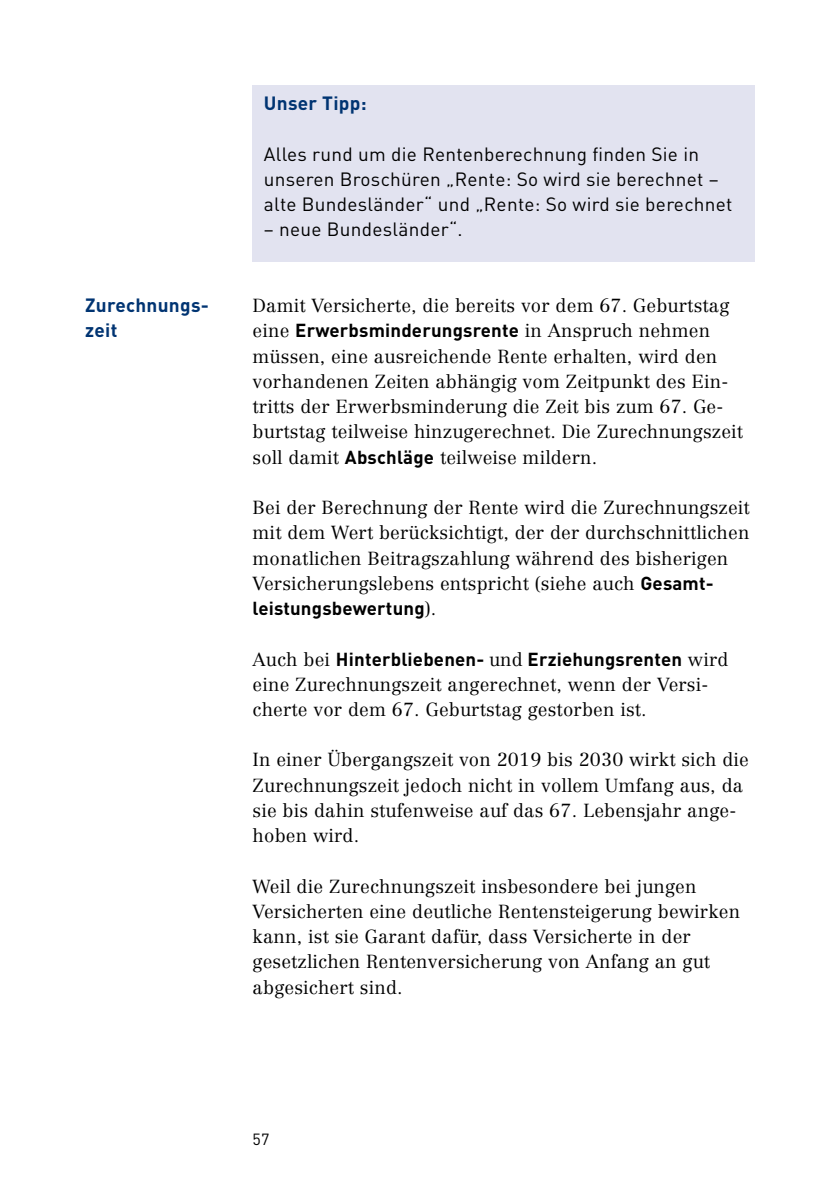
<style>
.page{position:relative;width:840px;height:1191px;background:#fff}
.page>*{position:absolute;margin:0;border:0;box-sizing:border-box;transform-origin:0 0}
.t1{font:19px/25.2px "DIN";letter-spacing:.015em;color:#000}
.t2{font:700 19px/25.2px "DIN";letter-spacing:.015em;color:#003472}
.t3{font:300 18.6px/25.2px "Centennial";letter-spacing:.01em;color:#000}
.t4{font:16px "DIN";color:#000}
.s1{font-family:"DIN";font-weight:700}
</style>
<div class="page">
<div style="left:252px;top:85px;width:502px;height:177px;background:#e2e3f0"></div>
<h3 class="t2" style="left:264px;top:90px;width:104px">Unser Tipp:</h3>
<p class="t1" style="left:264px;top:141px;width:470px">Alles rund um die Rentenberechnung finden Sie in unseren Broschüren „Rente: So wird sie berechnet – alte Bundesländer“ und „Rente: So wird sie berechnet</p>
<p class="t1" style="left:264px;top:217px;width:200px">– neue Bundesländer“.</p>
<h3 class="t2" style="left:85px;top:292px;width:125px">Zurechnungs&shy;zeit</h3>
<p class="t3" style="left:252px;top:293px;width:491px">Damit Versicherte, die bereits vor dem 67. Geburtstag eine <span class="s1">Erwerbsminderungsrente</span> in Anspruch nehmen müssen, eine ausreichende Rente erhalten, wird den vorhandenen Zeiten abhängig vom Zeitpunkt des Ein&shy;tritts der Erwerbsminderung die Zeit bis zum 67. Ge&shy;burtstag teilweise hinzugerechnet. Die Zurechnungszeit soll damit <span class="s1">Abschläge</span> teilweise mildern.</p>
<p class="t3" style="left:252px;top:495px;width:498px">Bei der Berechnung der Rente wird die Zurechnungszeit mit dem Wert berücksichtigt, der der durchschnittlichen monatlichen Beitragszahlung während des bisherigen Versicherungslebens entspricht (siehe auch <span class="s1">Gesamt&shy;leistungsbewertung</span>).</p>
<p class="t3" style="left:252px;top:646px;width:477px">Auch bei <span class="s1">Hinterbliebenen-</span> und <span class="s1">Erziehungsrenten</span> wird eine Zurechnungszeit angerechnet, wenn der Versi&shy;cherte vor dem 67. Geburtstag gestorben ist.</p>
<p class="t3" style="left:252px;top:747px;width:497px">In einer Übergangszeit von 2019 bis 2030 wirkt sich die Zurechnungszeit jedoch nicht in vollem Umfang aus, da sie bis dahin stufenweise auf das 67. Lebensjahr ange&shy;hoben wird.</p>
<p class="t3" style="left:252px;top:873px;width:489px">Weil die Zurechnungszeit insbesondere bei jungen Versicherten eine deutliche Rentensteigerung bewirken kann, ist sie Garant dafür, dass Versicherte in der gesetzlichen Rentenversicherung von Anfang an gut abgesichert sind.</p>
<p class="t4" style="left:252px;top:1129px;width:18px">57</p>
</div>
